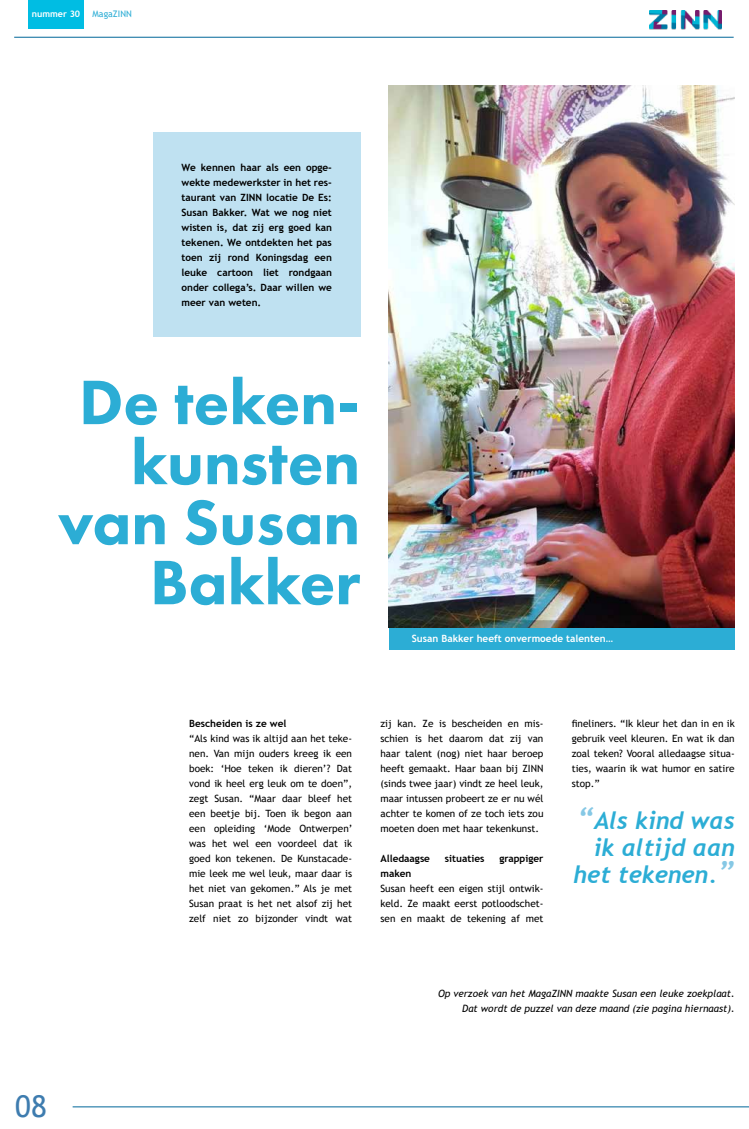
<style>
.page{position:relative;width:749px;height:1129px;background:#fff}
.page>*{position:absolute;margin:0;border:0;box-sizing:border-box;transform-origin:0 0}
.t1{font:800 65px/60px "Futura PT";color:#2cadd5;text-align:right}
.t2{font:30px "Trebuchet MS";color:#3e7caf}
.t3{font:italic 700 24px/27px "Trebuchet";color:#2cadd5;text-align:right}
.t4{font:10px/15px "Trebuchet MS";color:#000;text-align:justify}
.t5{font:700 10px/15px "Trebuchet MS";color:#000;text-align:justify}
.t6{font:italic 10px/15px "Trebuchet MS";color:#000;text-align:right}
.t7{font:700 10px "Trebuchet MS";color:#fff}
.t8{font:700 9px "Trebuchet MS";color:#fff}
.t9{font:9px "Trebuchet MS";color:#2cadd5}
.s1{font-size:30px;color:#86c8e5}
</style>
<div class="page">
<img style="left:649px;top:10px;width:72px;height:20px">
<div style="left:28px;top:0;width:56px;height:28px;background:#00bde3"></div>
<hr style="left:14px;top:37px;width:719px;height:1px;background:#069">
<hr style="left:73px;top:1106px;width:675px;height:1px;background:#069">
<div style="left:389px;top:626px;width:345px;height:23px;background:#2cadd5"></div>
<img style="left:389px;top:86px;width:345px;height:541px">
<div style="left:153px;top:132px;width:207px;height:204px;background:#bfe1f1"></div>
<p class="t8" style="left:32px;top:9px;width:50px">nummer 30</p>
<p class="t9" style="left:93px;top:9px;width:41px">MagaZINN</p>
<p class="t5" style="left:181px;top:160px;width:152px">We kennen haar als een opge&shy;wekte medewerkster in het res&shy;taurant van ZINN locatie De Es:<br>Susan Bakker. Wat we nog niet wisten is, dat zij erg goed kan tekenen. We ontdekten het pas toen zij rond Koningsdag een leuke cartoon liet rondgaan onder collega’s. Daar willen we meer van weten.</p>
<h1 class="t1" style="left:58px;top:371px;width:304px">De teken&shy;kunsten van Susan<br>Bakker</h1>
<p class="t7" style="left:411px;top:632px;width:203px">Susan Bakker heeft onvermoede talenten…</p>
<p class="t5" style="left:189px;top:715px;width:99px">Bescheiden is ze wel</p>
<p class="t4" style="left:189px;top:730px;width:165px">“Als kind was ik altijd aan het teke&shy;nen. Van mijn ouders kreeg ik een boek: ‘Hoe teken ik dieren’? Dat vond ik heel erg leuk om te doen”, zegt Susan. “Maar daar bleef het een beetje bij. Toen ik begon aan een opleiding ‘Mode Ontwerpen’ was het wel een voordeel dat ik goed kon tekenen. De Kunstacade&shy;mie leek me wel leuk, maar daar is het niet van gekomen.” Als je met Susan praat is het net alsof zij het zelf niet zo bijzonder vindt wat</p>
<p class="t4" style="left:380px;top:715px;width:164px">zij kan. Ze is bescheiden en mis&shy;schien is het daarom dat zij van haar talent (nog) niet haar beroep heeft gemaakt. Haar baan bij ZINN (sinds twee jaar) vindt ze heel leuk, maar intussen probeert ze er nu wél achter te komen of ze toch iets zou moeten doen met haar tekenkunst.</p>
<p class="t5" style="left:380px;top:850px;width:51px">Alledaagse</p>
<p class="t5" style="left:445px;top:850px;width:41px">situaties</p>
<p class="t5" style="left:499px;top:850px;width:45px">grappiger</p>
<p class="t5" style="left:380px;top:865px;width:33px">maken</p>
<p class="t4" style="left:380px;top:880px;width:164px">Susan heeft een eigen stijl ontwik&shy;keld. Ze maakt eerst potloodschet&shy;sen en maakt de tekening af met</p>
<p class="t4" style="left:571px;top:715px;width:164px">fineliners. “Ik kleur het dan in en ik gebruik veel kleuren. En wat ik dan zoal teken? Vooral alledaagse situa&shy;ties, waarin ik wat humor en satire stop.”</p>
<h3 class="t3" style="left:573px;top:806px;width:163px"><span class="s1">“</span>Als kind was ik altijd aan het tekenen.<span class="s1">”</span></h3>
<p class="t6" style="left:438px;top:985px;width:298px">Op verzoek van het MagaZINN maakte Susan een leuke zoekplaat.<br>Dat wordt de puzzel van deze maand (zie pagina hiernaast).</p>
<h2 class="t2" style="left:15px;top:1087px;width:33px">08</h2>
</div>
